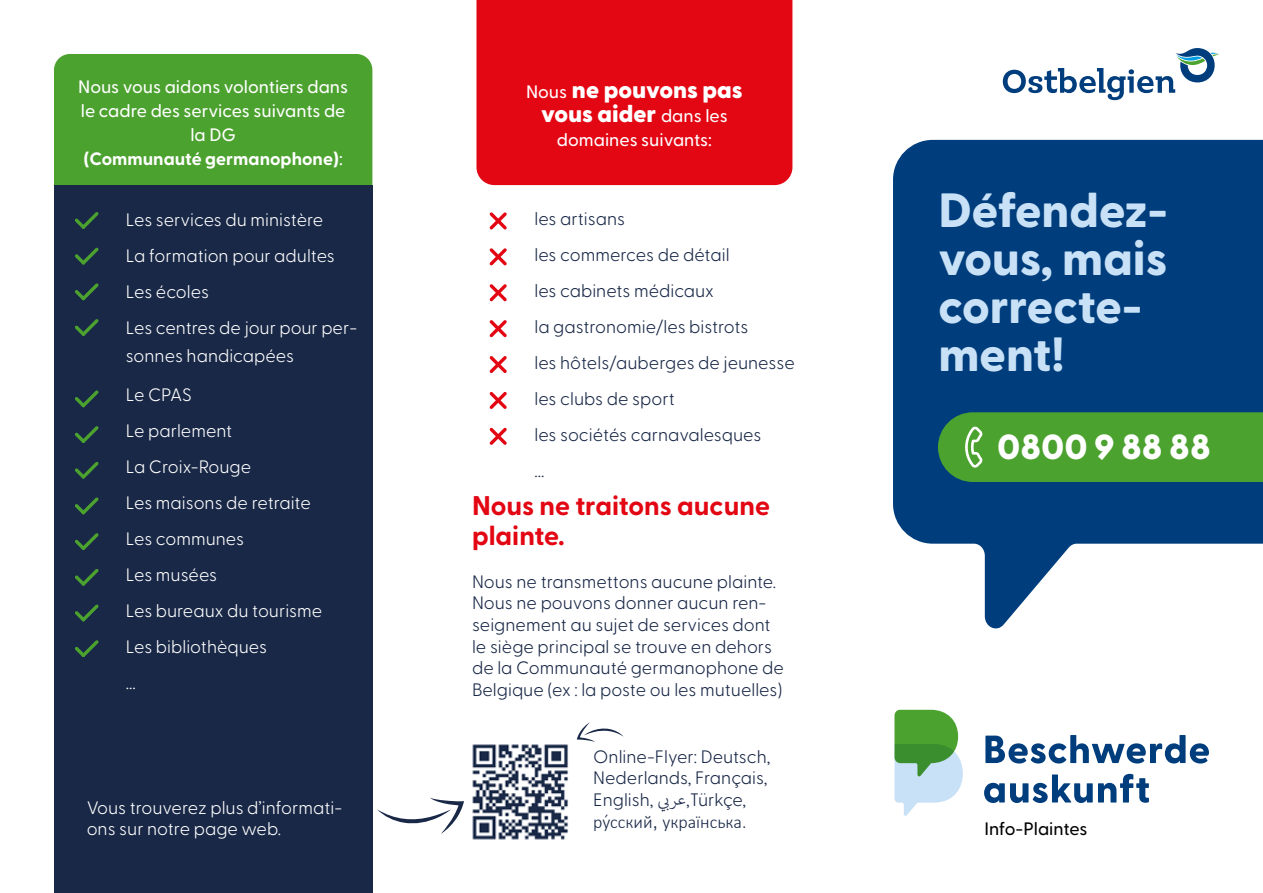
<style>
.page{position:relative;width:1263px;height:893px;background:#fff}
.page>*{position:absolute;margin:0;border:0;box-sizing:border-box;transform-origin:0 0}
.t1{font:800 48px/48px "Greycliff CF";color:#c8e1f6}
.t2{font:800 34.95px "Greycliff CF";color:#fff}
.t3{font:700 27px/30px "Greycliff CF";color:#e30613}
.t4{font:800 24px/24px "Greycliff CF";color:#fff;text-align:center}
.t5{font:300 18px/36px "Greycliff CF";color:#192847}
.t6{font:300 18px/36px "Greycliff CF";color:#fff}
.t7{font:500 18px/24px "Greycliff CF";color:#fff;text-align:center}
.t8{font:300 18px "Calibri";color:#192847}
.t9{font:500 18px "Greycliff CF";letter-spacing:-.005em;color:#000}
.s1{font-weight:700}
.s2{font-weight:500;font-size:18px}
.s3{font-family:"Calibri"}
.s4{font-family:"Microsoft Sans Serif";font-weight:400}
</style>
<div class="page">
<svg style="left:985px;top:735px;width:224px;height:28px"></svg>
<svg style="left:984px;top:774px;width:165px;height:29px"></svg>
<svg style="left:894px;top:710px;width:69px;height:106px"></svg>
<svg style="left:893px;top:140px;width:370px;height:489px;fill:#003d7c"></svg>
<div style="left:938px;top:412px;width:325px;height:70px;background:#4ca22f"></div>
<svg style="left:1003px;top:48px;width:216px;height:52px"></svg>
<div style="left:476px;top:0;width:316px;height:185px;background:#e30613"></div>
<svg style="left:489px;top:212px;width:18px;height:17px"></svg>
<svg style="left:489px;top:248px;width:18px;height:17px"></svg>
<svg style="left:489px;top:284px;width:18px;height:17px"></svg>
<svg style="left:489px;top:320px;width:18px;height:17px"></svg>
<svg style="left:489px;top:356px;width:18px;height:17px"></svg>
<svg style="left:489px;top:392px;width:18px;height:17px"></svg>
<svg style="left:489px;top:428px;width:18px;height:17px"></svg>
<div style="left:54px;top:54px;width:318px;height:132px;background:#4ca22f"></div>
<div style="left:54px;top:186px;width:318px;height:707px;background:#192847"></div>
<svg style="left:75px;top:212px;width:24px;height:17px"></svg>
<svg style="left:75px;top:569px;width:24px;height:17px"></svg>
<svg style="left:75px;top:604px;width:24px;height:17px"></svg>
<svg style="left:75px;top:533px;width:24px;height:17px"></svg>
<svg style="left:75px;top:497px;width:24px;height:17px"></svg>
<svg style="left:75px;top:462px;width:24px;height:17px"></svg>
<svg style="left:75px;top:426px;width:24px;height:17px"></svg>
<svg style="left:75px;top:390px;width:24px;height:17px"></svg>
<svg style="left:75px;top:640px;width:24px;height:17px"></svg>
<svg style="left:75px;top:319px;width:24px;height:17px"></svg>
<svg style="left:75px;top:283px;width:24px;height:17px"></svg>
<svg style="left:75px;top:248px;width:24px;height:16px"></svg>
<img style="left:472px;top:744px;width:96px;height:96px">
<svg style="left:377px;top:797px;width:87px;height:37px"></svg>
<svg style="left:577px;top:722px;width:47px;height:20px"></svg>
<p class="t7" style="left:78px;top:73px;width:271px">Nous vous aidons volontiers dans le cadre des services suivants de la DG<br><span class="s1">(Communauté germanophone)</span>:</p>
<p class="t6" style="left:126px;top:201px;width:233px">Les services du ministère<br>La formation pour adultes<br>Les écoles<br>Les centres de jour pour per-</p>
<p class="t6" style="left:126px;top:335px;width:170px;line-height:39px">sonnes handicapées<br>Le CPAS</p>
<p class="t6" style="left:126px;top:411px;width:198px">Le parlement<br>La Croix-Rouge<br>Les maisons de retraite<br>Les communes<br>Les musées<br>Les bureaux du tourisme<br>Les bibliothèques<br>...</p>
<p class="t6" style="left:87px;top:795px;width:257px;line-height:21.6px">Vous trouverez plus d’informati&shy;ons sur notre page web.</p>
<h3 class="t4" style="left:526px;top:76px;width:218px"><span class="s2">Nous</span> ne pouvons pas vous aider <span class="s2">dans les</span></h3>
<p class="t7" style="left:557px;top:126px;width:156px">domaines suivants:</p>
<p class="t5" style="left:534px;top:200px;width:262px">les artisans<br>les commerces de détail<br>les cabinets médicaux<br>la gastronomie/les bistrots<br>les hôtels/auberges de jeunesse les clubs de sport<br>les sociétés carnavalesques<br>...</p>
<h3 class="t3" style="left:472px;top:489px;width:299px">Nous ne traitons aucune plainte.</h3>
<p class="t5" style="left:472px;top:569px;width:313px;line-height:21.6px">Nous ne transmettons aucune plainte.<br>Nous ne pouvons donner aucun ren&shy;seignement au sujet de services dont le siège principal se trouve en dehors de la Communauté germanophone de Belgique (ex : la poste ou les mutuelles)</p>
<p class="t5" style="left:593px;top:737px;width:179px">Online-Flyer: Deutsch,</p>
<p class="t5" style="left:593px;top:759px;width:176px">Nederlands, Français,</p>
<p class="t5" style="left:664px;top:780px;width:84px"><span class="s3">ي عر</span> ,Türkçe,</p>
<p class="t5" style="left:593px;top:780px;width:78px">English <span class="s3">ي ب</span>,</p>
<p class="t8" style="left:593px;top:810px;width:155px">ру́сский<span class="s4">,</span> українська.</p>
<p class="t8" style="left:610px;top:810px;width:7px">́</p>
<h1 class="t1" style="left:938px;top:184px;width:231px">Défendez&shy;vous, mais correcte&shy;ment!</h1>
<h2 class="t2" style="left:997px;top:420px;width:215px">0800 9 88 88</h2>
<p class="t9" style="left:984px;top:815px;width:105px">Info-Plaintes</p>
</div>
